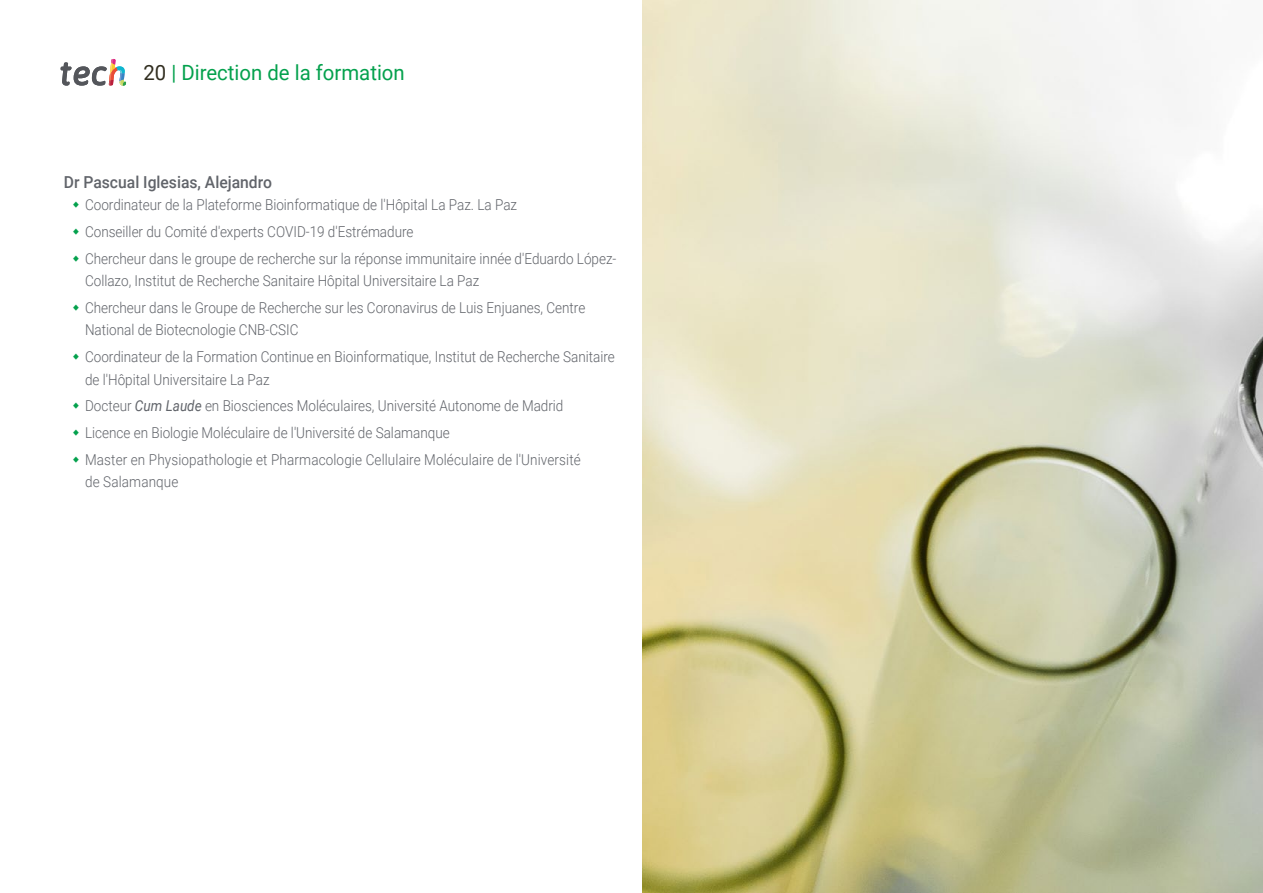
<style>
.page{position:relative;width:1263px;height:893px;background:#fff}
.page>*{position:absolute;margin:0;border:0;box-sizing:border-box;transform-origin:0 0}
.t1{font:21px "Roboto";color:#04a14d}
.t2{font:500 16.5px "Roboto";color:#61646a;scale:.95 1}
.t3{font:300 15px/26.7px "Roboto";color:#61646a;scale:.9 1}
.s1{color:#312e20}
.s2{font-weight:400;font-style:italic}
</style>
<div class="page">
<img style="left:642px;top:0;width:621px;height:893px">
<svg style="left:61px;top:59px;width:65px;height:27px"></svg>
<h1 class="t1" style="left:144px;top:57px;width:263px"><span class="s1">20</span> | Direction de la formation</h1>
<p class="t2" style="left:64px;top:170px;width:221px">Dr Pascual Iglesias, Alejandro</p>
<p class="t3" style="left:85px;top:191px;width:592px">Coordinateur de la Plateforme Bioinformatique de l'Hôpital La Paz. La Paz<br>Conseiller du Comité d'experts COVID-19 d'Estrémadure<br>Chercheur dans le groupe de recherche sur la réponse immunitaire innée d'Eduardo López-</p>
<p class="t3" style="left:85px;top:267px;width:557px">Collazo, Institut de Recherche Sanitaire Hôpital Universitaire La Paz<br>Chercheur dans le Groupe de Recherche sur les Coronavirus de Luis Enjuanes, Centre</p>
<p class="t3" style="left:85px;top:316px;width:590px">National de Biotecnologie CNB-CSIC<br>Coordinateur de la Formation Continue en Bioinformatique, Institut de Recherche Sanitaire</p>
<p class="t3" style="left:85px;top:365px;width:552px">de l'Hôpital Universitaire La Paz<br>Docteur <span class="s2">Cum Laude</span> en Biosciences Moléculaires, Université Autonome de Madrid Licence en Biologie Moléculaire de l'Université de Salamanque<br>Master en Physiopathologie et Pharmacologie Cellulaire Moléculaire de l'Université</p>
<p class="t3" style="left:85px;top:468px;width:105px">de Salamanque</p>
</div>
